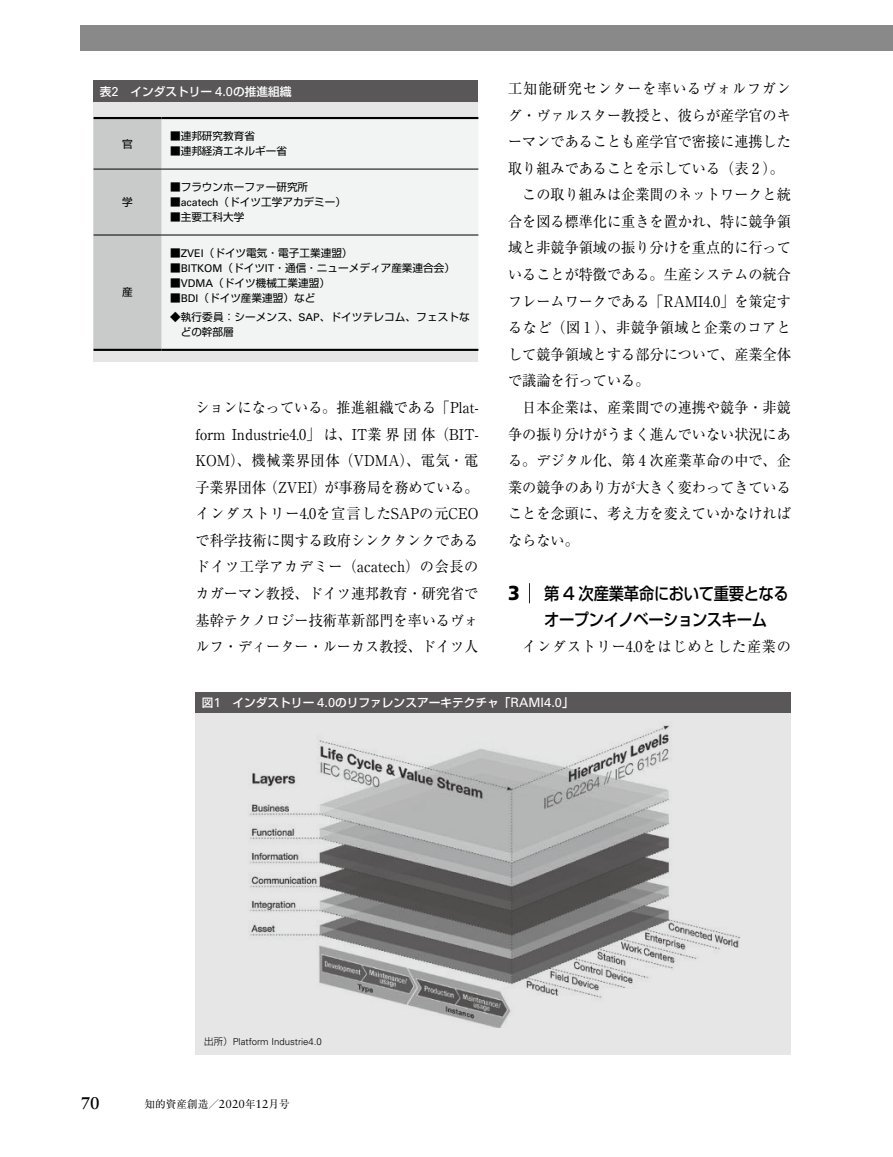
<style>
.page{position:relative;width:893px;height:1157px;background:#fff}
.page>*{position:absolute;margin:0;border:0;box-sizing:border-box;transform-origin:0 0}
.t1{font:500 16.95px/26.5px "Shin Go Pro";letter-spacing:-.025em;color:#000;scale:.9 1}
.t2{font:700 16.95px "Sabon LT Std";color:#000}
.t3{font:14.85px/26.5px "Ryumin Pro";color:#000;text-align:justify;scale:.95 1}
.t4{font:14.85px "Ryumin Pro";letter-spacing:.055em;color:#000;scale:.95 1}
.t5{font:14.85px "Ryumin Pro";letter-spacing:.035em;color:#000;scale:.95 1}
.t6{font:500 11.7px "Shin Go Pro";color:#fff}
.t7{font:10.65px/14.9px "Shin Go Pro";color:#000}
.t8{font:10.65px "Ryumin Pro";color:#000}
.t9{font:300 9.6px "Univers LT Std";color:#000}
.s1{font-family:"Univers LT Std";font-weight:400;font-size:12.9px}
.s2{font-family:"Univers LT Std"}
.s3{font-family:"Frutiger LT Std";font-weight:900;font-size:20.25px}
.s4{font-family:"Shin Go Pro"}
.s5{font-family:"Sabon LT Std";font-size:11.7px}
</style>
<div class="page">
<div style="left:81px;top:26px;width:812px;height:25px;background:#898989"></div>
<svg style="left:529px;top:583px;width:1px;height:20px"></svg>
<div style="left:94px;top:81px;width:384px;height:21px;background:#595757"></div>
<div style="left:94px;top:102px;width:384px;height:259px;background:#e6e6e6"></div>
<div style="left:94px;top:119px;width:68px;height:230px;background:#c9caca"></div>
<div style="left:162px;top:119px;width:316px;height:230px;background:#f2f3f3"></div>
<hr style="left:94px;top:169px;width:68px;height:1px;background:#000">
<hr style="left:162px;top:169px;width:316px;height:1px;background:#000">
<hr style="left:94px;top:235px;width:68px;height:1px;background:#000">
<hr style="left:162px;top:235px;width:316px;height:1px;background:#000">
<hr style="left:94px;top:117px;width:68px;height:2px;background:#000">
<hr style="left:162px;top:117px;width:316px;height:2px;background:#000">
<hr style="left:94px;top:349px;width:68px;height:2px;background:#000">
<hr style="left:162px;top:349px;width:316px;height:2px;background:#000">
<div style="left:196px;top:692px;width:595px;height:21px;background:#595757"></div>
<div style="left:196px;top:713px;width:595px;height:341px;background:#e6e6e6"></div>
<img style="left:250px;top:725px;width:490px;height:302px">
<p class="t6" style="left:100px;top:82px;width:193px">表<span class="s1">2</span>　インダストリー <span class="s1">4.0</span>の推進組織</p>
<p class="t7" style="left:122px;top:135px;width:12px">官</p>
<p class="t7" style="left:122px;top:193px;width:12px">学</p>
<p class="t7" style="left:122px;top:284px;width:12px">産</p>
<p class="t7" style="left:170px;top:127px;width:87px">■連邦研究教育省</p>
<p class="t7" style="left:170px;top:142px;width:118px">■連邦経済エネルギー省</p>
<p class="t7" style="left:170px;top:178px;width:140px">■フラウンホーファー研究所</p>
<p class="t7" style="left:170px;top:193px;width:178px">■<span class="s2">acatech</span>（ドイツ工学アカデミー）</p>
<p class="t7" style="left:170px;top:208px;width:76px">■主要工科大学</p>
<p class="t7" style="left:170px;top:244px;width:184px">■<span class="s2">ZVEI</span>（ドイツ電気・電子工業連盟）</p>
<p class="t7" style="left:170px;top:259px;width:287px">■<span class="s2">BITKOM</span>（ドイツ<span class="s2">IT</span>・通信・ニューメディア産業連合会）</p>
<p class="t7" style="left:170px;top:274px;width:162px">■<span class="s2">VDMA</span>（ドイツ機械工業連盟）</p>
<p class="t7" style="left:170px;top:289px;width:147px">■<span class="s2">BDI</span>（ドイツ産業連盟）など</p>
<p class="t7" style="left:181px;top:308px;width:291px;text-indent:-11px">◆執行委員：シーメンス、<span class="s2">SAP</span>、ドイツテレコム、フェストなどの幹部層</p>
<p class="t3" style="left:195px;top:393px;width:299px">ションになっている。推進組織である「Plat&shy;form Industrie4.0」は、IT業界団体（BIT-KOM）、機械業界団体（VDMA）、電気・電子業界団体（ZVEI）が事務局を務めている。インダストリー4.0を宣言したSAPの元CEOで科学技術に関する政府シンクタンクであるドイツ工学アカデミー（acatech）の会長のカガーマン教授、ドイツ連邦教育・研究省で基幹テクノロジー技術革新部門を率いるヴォルフ・ディーター・ルーカス教授、ドイツ人</p>
<p class="t4" style="left:508px;top:77px;width:299px">工知能研究センターを率いるヴォルフガン</p>
<p class="t3" style="left:508px;top:101px;width:299px">グ・ヴァルスター教授と、彼らが産学官のキ</p>
<p class="t3" style="left:508px;top:127px;width:299px">ーマンであることも産学官で密接に連携した</p>
<p class="t3" style="left:508px;top:154px;width:292px">取り組みであることを示している（表 2 ）。</p>
<p class="t3" style="left:522px;top:180px;width:284px">この取り組みは企業間のネットワークと統</p>
<p class="t3" style="left:508px;top:207px;width:299px">合を図る標準化に重きを置かれ、特に競争領</p>
<p class="t3" style="left:508px;top:234px;width:299px">域と非競争領域の振り分けを重点的に行って</p>
<p class="t3" style="left:508px;top:260px;width:299px">いることが特徴である。生産システムの統合</p>
<p class="t3" style="left:508px;top:287px;width:299px">フレームワークである「RAMI4.0」を策定す</p>
<p class="t5" style="left:508px;top:316px;width:299px">るなど（図 1 ）、非競争領域と企業のコアと</p>
<p class="t3" style="left:508px;top:340px;width:299px">して競争領域とする部分について、産業全体</p>
<p class="t3" style="left:508px;top:366px;width:150px">で議論を行っている。</p>
<p class="t3" style="left:522px;top:393px;width:284px">日本企業は、産業間での連携や競争・非競</p>
<p class="t3" style="left:508px;top:420px;width:299px">争の振り分けがうまく進んでいない状況にあ</p>
<p class="t3" style="left:508px;top:446px;width:299px">る。デジタル化、第 4 次産業革命の中で、企</p>
<p class="t3" style="left:508px;top:473px;width:299px">業の競争のあり方が大きく変わってきている</p>
<p class="t3" style="left:508px;top:499px;width:299px">ことを念頭に、考え方を変えていかなければ</p>
<p class="t3" style="left:508px;top:526px;width:76px">ならない。</p>
<p class="t1" style="left:544px;top:578px;width:273px;text-indent:-36px"><span class="s3">3</span> 第 4 次産業革命において重要となるオープンイノベーションスキーム</p>
<p class="t4" style="left:522px;top:635px;width:284px">インダストリー4.0をはじめとした産業の</p>
<p class="t6" style="left:202px;top:693px;width:373px">図<span class="s1">1</span>　インダストリー <span class="s1">4.0</span>のリファレンスアーキテクチャ「<span class="s1">RAMI4.0</span>」</p>
<p class="t9" style="left:204px;top:1036px;width:119px"><span class="s4">出所）</span>Platform Industrie4.0</p>
<p class="t2" style="left:81px;top:1093px;width:20px">70</p>
<p class="t8" style="left:145px;top:1095px;width:147px">知的資産創造／<span class="s5">2020</span>年<span class="s5">12</span>月号</p>
</div>
